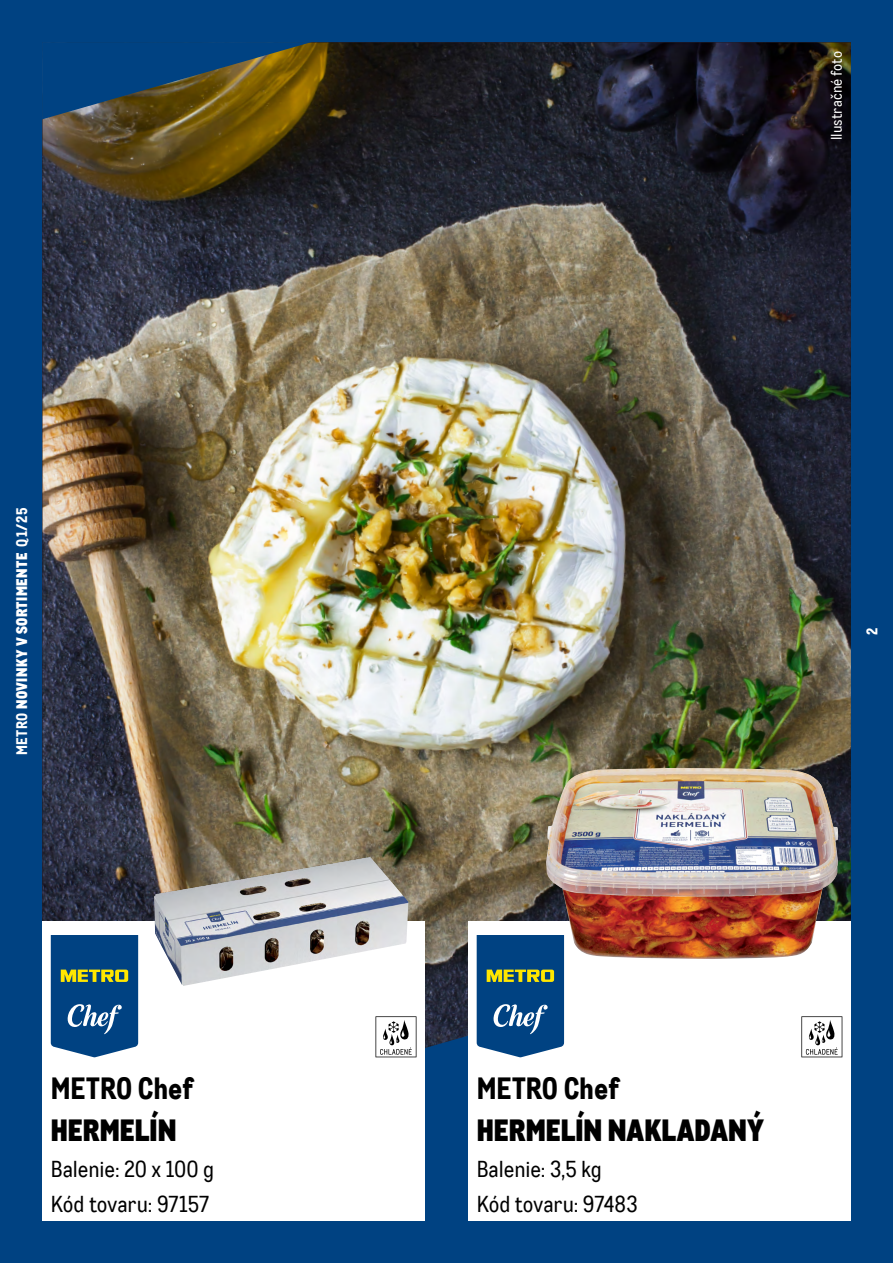
<style>
.page{position:relative;width:893px;height:1263px;background:#004282}
.page>*{position:absolute;margin:0;border:0;box-sizing:border-box;transform-origin:0 0}
.t1{font:900 30px "CA Metro";color:#000}
.t2{font:800 30px "CA Metro";letter-spacing:-.005em;color:#000}
.t3{font:22.5px/34.8px "CA Metro";letter-spacing:-.005em;color:#000}
.t4{font:900 15px "CA Metro";letter-spacing:.03em;color:#fff}
.t5{font:15px "CA Metro";letter-spacing:.005em;color:#fff}
.t6{font:800 15px "CA Metro";color:#fff}
.s1{font-weight:800}
</style>
<div class="page">
<img style="left:43px;top:43px;width:808px;height:883px">
<svg style="left:42px;top:926px;width:809px;height:295px"></svg>
<svg style="left:42px;top:42px;width:270px;height:77px"></svg>
<div style="left:42px;top:921px;width:383px;height:299px;background:#fff"></div>
<svg style="left:51px;top:935px;width:87px;height:122px;background:#235b86"></svg>
<svg style="left:375px;top:1016px;width:41px;height:41px"></svg>
<img style="left:154px;top:856px;width:254px;height:130px">
<div style="left:468px;top:921px;width:383px;height:299px;background:#fff"></div>
<svg style="left:477px;top:935px;width:87px;height:122px;background:#255c86"></svg>
<svg style="left:801px;top:1016px;width:41px;height:41px"></svg>
<img style="left:546px;top:768px;width:292px;height:191px">
<p class="t4" style="left:9px;top:755px;width:249px;rotate:-90deg"><span class="s1">METRO</span> NOVINKY V SORTIMENTE <span class="s1">Q1/25</span></p>
<h1 class="t2" style="left:51px;top:1063px;width:144px">METRO Chef</h1>
<h1 class="t1" style="left:51px;top:1105px;width:127px">HERMELÍN</h1>
<p class="t3" style="left:51px;top:1151px;width:165px">Balenie: 20 x 100 g<br>Kód tovaru: 97157</p>
<p class="t5" style="left:826px;top:140px;width:91px;rotate:-90deg">Ilustračné foto</p>
<p class="t6" style="left:860px;top:635px;width:9px;rotate:-90deg">2</p>
<h1 class="t2" style="left:477px;top:1063px;width:144px">METRO Chef</h1>
<h1 class="t1" style="left:477px;top:1105px;width:289px">HERMELÍN NAKLADANÝ</h1>
<p class="t3" style="left:477px;top:1151px;width:162px">Balenie: 3,5 kg<br>Kód tovaru: 97483</p>
</div>
